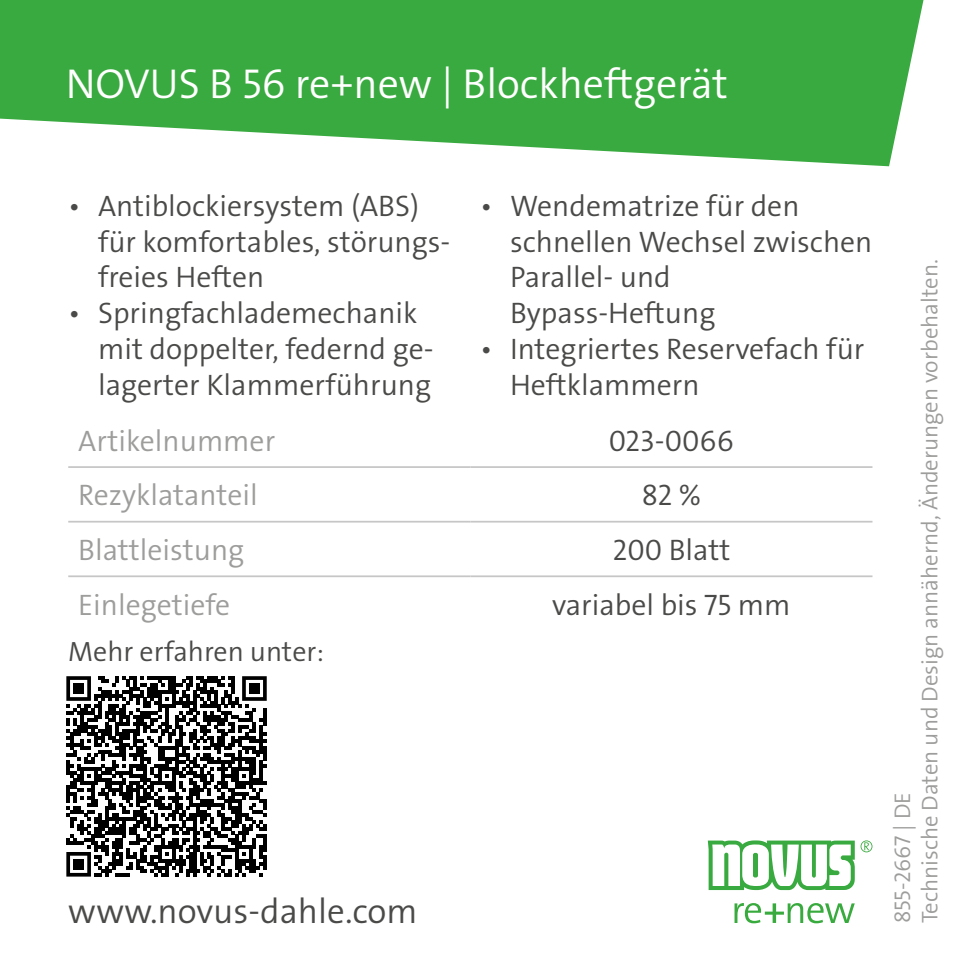
<style>
.page{position:relative;width:973px;height:973px;background:#fff}
.page>*{position:absolute;margin:0;border:0;box-sizing:border-box;transform-origin:0 0}
.t1{font:300 42px "The Sans Os F";color:#fff}
.t2{font:300 35px "The Sans Os F";color:#4a4a49}
.t3{font:300 29.75px/35.7px "The Sans Os F";color:#4a4a49}
.t4{font:300 29.75px "The Sans Os F";color:#9d9d9c}
.t5{font:300 28px "The Sans Os F";color:#4a4a49}
.t6{font:300 22.75px/27.3px "The Sans Os F";color:#9d9d9c}
</style>
<div class="page">
<svg style="left:0;top:0;width:923px;height:166px;fill:#39aa3f"></svg>
<hr style="left:68px;top:466px;width:402px;height:2px;background:#c6c6c6">
<hr style="left:470px;top:466px;width:402px;height:2px;background:#c6c6c6">
<hr style="left:68px;top:520px;width:402px;height:2px;background:#c6c6c6">
<hr style="left:470px;top:520px;width:402px;height:2px;background:#c6c6c6">
<hr style="left:68px;top:575px;width:402px;height:2px;background:#c6c6c6">
<hr style="left:470px;top:575px;width:402px;height:2px;background:#c6c6c6">
<svg style="left:707px;top:840px;width:147px;height:49px"></svg>
<svg style="left:860px;top:840px;width:12px;height:12px"></svg>
<svg style="left:734px;top:903px;width:120px;height:20px"></svg>
<svg style="left:66px;top:676px;width:201px;height:200px"></svg>
<div style="left:73px;top:683px;width:11px;height:10px;background:#000"></div>
<div style="left:249px;top:683px;width:11px;height:10px;background:#000"></div>
<div style="left:73px;top:858px;width:11px;height:11px;background:#000"></div>
<h1 class="t1" style="left:66px;top:57px;width:663px">NOVUS B 56 re+new | Blockheftgerät</h1>
<p class="t3" style="left:98px;top:188px;width:354px;text-indent:-30px">• Antiblockiersystem (ABS) für komfortables, störungs&shy;freies Heften</p>
<p class="t3" style="left:98px;top:295px;width:337px;text-indent:-30px">• Springfachlademechanik mit doppelter, federnd ge&shy;lagerter Klammerführung</p>
<p class="t3" style="left:510px;top:188px;width:364px;text-indent:-30px">• Wendematrize für den schnellen Wechsel zwischen<br>Parallel- und<br>Bypass-Heftung</p>
<p class="t3" style="left:510px;top:331px;width:356px;text-indent:-30px">• Integriertes Reservefach für<br>Heftklammern</p>
<p class="t4" style="left:78px;top:421px;width:198px">Artikelnummer</p>
<p class="t3" style="left:608px;top:423px;width:126px">023-0066</p>
<p class="t4" style="left:78px;top:476px;width:181px">Rezyklatanteil</p>
<p class="t3" style="left:641px;top:477px;width:61px">82 %</p>
<p class="t4" style="left:78px;top:530px;width:168px">Blattleistung</p>
<p class="t3" style="left:612px;top:532px;width:119px">200 Blatt</p>
<p class="t4" style="left:78px;top:585px;width:153px">Einlegetiefe</p>
<p class="t3" style="left:552px;top:586px;width:240px">variabel bis 75 mm</p>
<p class="t5" style="left:68px;top:633px;width:257px">Mehr erfahren unter:</p>
<p class="t2" style="left:68px;top:888px;width:351px">www.novus-dahle.com</p>
<p class="t6" style="left:888px;top:923px;width:665px;rotate:-90deg">855-2667 | DE<br>Technische Daten und Design annähernd, Änderungen vorbehalten.</p>
</div>
